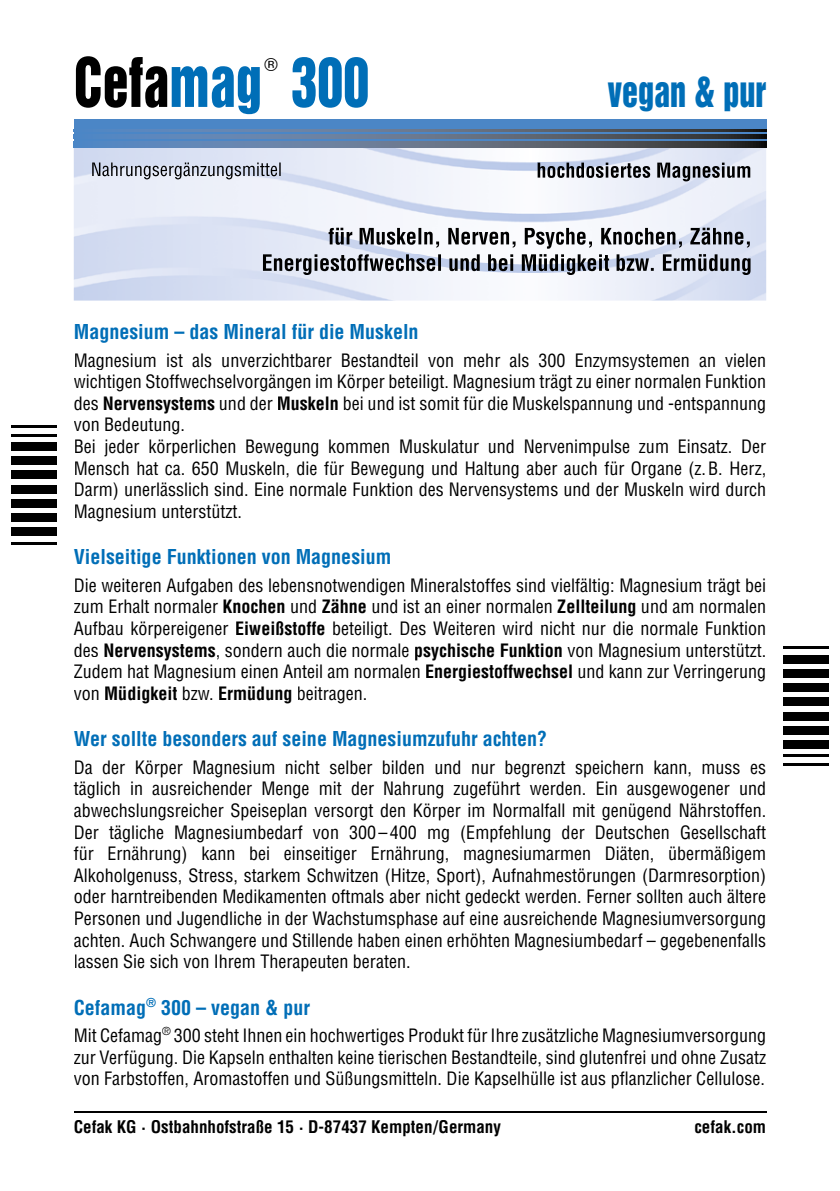
<style>
.page{position:relative;width:840px;height:1191px;background:#fff}
.page>*{position:absolute;margin:0;border:0;box-sizing:border-box;transform-origin:0 0}
.t1{font:62.4px "Helvetica Inserat";color:#000;scale:.83 1}
.t2{font:62.4px "Helvetica Inserat";color:#006eb7;scale:.83 1}
.t3{font:38.4px "Helvetica Inserat";color:#006eb7;scale:.83 1}
.t4{font:700 condensed 20px "Helvetica";color:#006eb7}
.t5{font:condensed 18px/21.6px "Helvetica";color:#000;text-align:justify}
.t6{font:18px "Helvetica";color:#000}
.t7{font:700 condensed 17px "Helvetica";color:#000}
.s1{color:#006eb7}
.s2{font-weight:700}
</style>
<div class="page">
<img style="left:74px;top:147px;width:691px;height:153px">
<div style="left:74px;top:119px;width:691px;height:28px;background:#4b86c6"></div>
<svg style="left:118px;top:142px;width:647px;height:5px;background:#5a697f"></svg>
<svg style="left:118px;top:135px;width:647px;height:4px;background:#5a697f"></svg>
<svg style="left:118px;top:129px;width:647px;height:3px;background:#5a697f"></svg>
<img style="left:537px;top:163px;width:212px;height:18px">
<img style="left:92px;top:162px;width:188px;height:17px">
<hr style="left:11px;top:425px;width:46px;height:3px;background:#000">
<div style="left:11px;top:442px;width:46px;height:9px;background:#000"></div>
<hr style="left:11px;top:434px;width:46px;height:3px;background:#000">
<div style="left:11px;top:456px;width:46px;height:9px;background:#000"></div>
<div style="left:11px;top:471px;width:46px;height:8px;background:#000"></div>
<div style="left:11px;top:485px;width:46px;height:8px;background:#000"></div>
<div style="left:11px;top:499px;width:46px;height:8px;background:#000"></div>
<div style="left:11px;top:513px;width:46px;height:9px;background:#000"></div>
<div style="left:11px;top:527px;width:46px;height:9px;background:#000"></div>
<hr style="left:11px;top:541px;width:46px;height:3px;background:#000">
<hr style="left:782px;top:763px;width:46px;height:2px;background:#000">
<div style="left:782px;top:740px;width:46px;height:8px;background:#000"></div>
<hr style="left:782px;top:754px;width:46px;height:3px;background:#000">
<div style="left:782px;top:726px;width:46px;height:8px;background:#000"></div>
<div style="left:782px;top:711px;width:46px;height:9px;background:#000"></div>
<div style="left:782px;top:697px;width:46px;height:9px;background:#000"></div>
<div style="left:782px;top:683px;width:46px;height:9px;background:#000"></div>
<div style="left:782px;top:669px;width:46px;height:8px;background:#000"></div>
<div style="left:782px;top:655px;width:46px;height:8px;background:#000"></div>
<hr style="left:782px;top:646px;width:46px;height:3px;background:#000">
<img style="left:328px;top:228px;width:421px;height:21px">
<img style="left:263px;top:254px;width:346px;height:21px">
<img style="left:616px;top:254px;width:37px;height:17px">
<img style="left:655px;top:254px;width:95px;height:21px">
<hr style="left:74px;top:1111px;width:691px;height:1px;background:#000">
<h1 class="t1" style="left:74px;top:45px;width:228px">CEFA<span class="s1">MAG</span></h1>
<p class="t6" style="left:264px;top:51px;width:15px">®</p>
<h1 class="t2" style="left:291px;top:45px;width:95px">300</h1>
<h2 class="t3" style="left:607px;top:69px;width:192px">VEGAN &amp; PUR</h2>
<p class="t4" style="left:74px;top:319px;width:346px">Magnesium – das Mineral für die Muskeln</p>
<p class="t5" style="left:74px;top:349px;width:693px;text-align:left">Magnesium ist als unverzichtbarer Bestandteil von mehr als 300 Enzymsystemen an vielen wichtigen Stoffwechselvorgängen im Körper beteiligt. Magnesium trägt zu einer normalen Funktion des <span class="s2">Nervensystems</span> und der <span class="s2">Muskeln</span> bei und ist somit für die Muskelspannung und -entspannung von Bedeutung.<br>Bei jeder körperlichen Bewegung kommen Muskulatur und Nervenimpulse zum Einsatz. Der Mensch hat ca. 650 Muskeln, die für Bewegung und Haltung aber auch für Organe (z. B. Herz, Darm) unerlässlich sind. Eine normale Funktion des Nervensystems und der Muskeln wird durch Magnesium unterstützt.</p>
<p class="t4" style="left:74px;top:544px;width:319px">Vielseitige Funktionen von Magnesium</p>
<p class="t5" style="left:74px;top:574px;width:693px">Die weiteren Aufgaben des lebensnotwendigen Mineralstoffes sind vielfältig: Magnesium trägt bei zum Erhalt normaler <span class="s2">Knochen</span> und <span class="s2">Zähne</span> und ist an einer normalen <span class="s2">Zellteilung</span> und am normalen Aufbau körpereigener <span class="s2">Eiweißstoffe</span> beteiligt. Des Weiteren wird nicht nur die normale Funktion des <span class="s2">Nervensystems</span>, sondern auch die normale <span class="s2">psychische Funktion</span> von Magnesium unterstützt.<br>Zudem hat Magnesium einen Anteil am normalen <span class="s2">Energiestoffwechsel</span> und kann zur Verringerung von <span class="s2">Müdigkeit</span> bzw. <span class="s2">Ermüdung</span> beitragen.</p>
<p class="t4" style="left:74px;top:726px;width:474px">Wer sollte besonders auf seine Magnesiumzufuhr achten?</p>
<p class="t5" style="left:74px;top:756px;width:693px">Da der Körper Magnesium nicht selber bilden und nur begrenzt speichern kann, muss es täglich in ausreichender Menge mit der Nahrung zugeführt werden. Ein ausgewogener und abwechslungsreicher Speiseplan versorgt den Körper im Normalfall mit genügend Nährstoffen.<br>Der tägliche Magnesiumbedarf von 300 – 400 mg (Empfehlung der Deutschen Gesellschaft für Ernährung) kann bei einseitiger Ernährung, magnesiumarmen Diäten, übermäßigem Alkoholgenuss, Stress, starkem Schwitzen (Hitze, Sport), Aufnahmestörungen (Darmresorption) oder harntreibenden Medikamenten oftmals aber nicht gedeckt werden. Ferner sollten auch ältere Personen und Jugendliche in der Wachstumsphase auf eine ausreichende Magnesiumversorgung achten. Auch Schwangere und Stillende haben einen erhöhten Magnesiumbedarf – gegebenenfalls lassen Sie sich von Ihrem Therapeuten beraten.</p>
<p class="t4" style="left:74px;top:995px;width:238px">Cefamag<sup>®</sup> 300 – vegan &amp; pur</p>
<p class="t5" style="left:74px;top:1024px;width:693px">Mit Cefamag<sup>®</sup> 300 steht Ihnen ein hochwertiges Produkt für Ihre zusätzliche Magnesiumversorgung zur Verfügung. Die Kapseln enthalten keine tierischen Bestandteile, sind glutenfrei und ohne Zusatz von Farbstoffen, Aromastoffen und Süßungsmitteln. Die Kapselhülle ist aus pflanzlicher Cellulose.</p>
<p class="t7" style="left:74px;top:1116px;width:428px">Cefak KG · Ostbahnhofstraße 15 · D-87437 Kempten/Germany</p>
<p class="t7" style="left:694px;top:1116px;width:73px">cefak.com</p>
</div>
